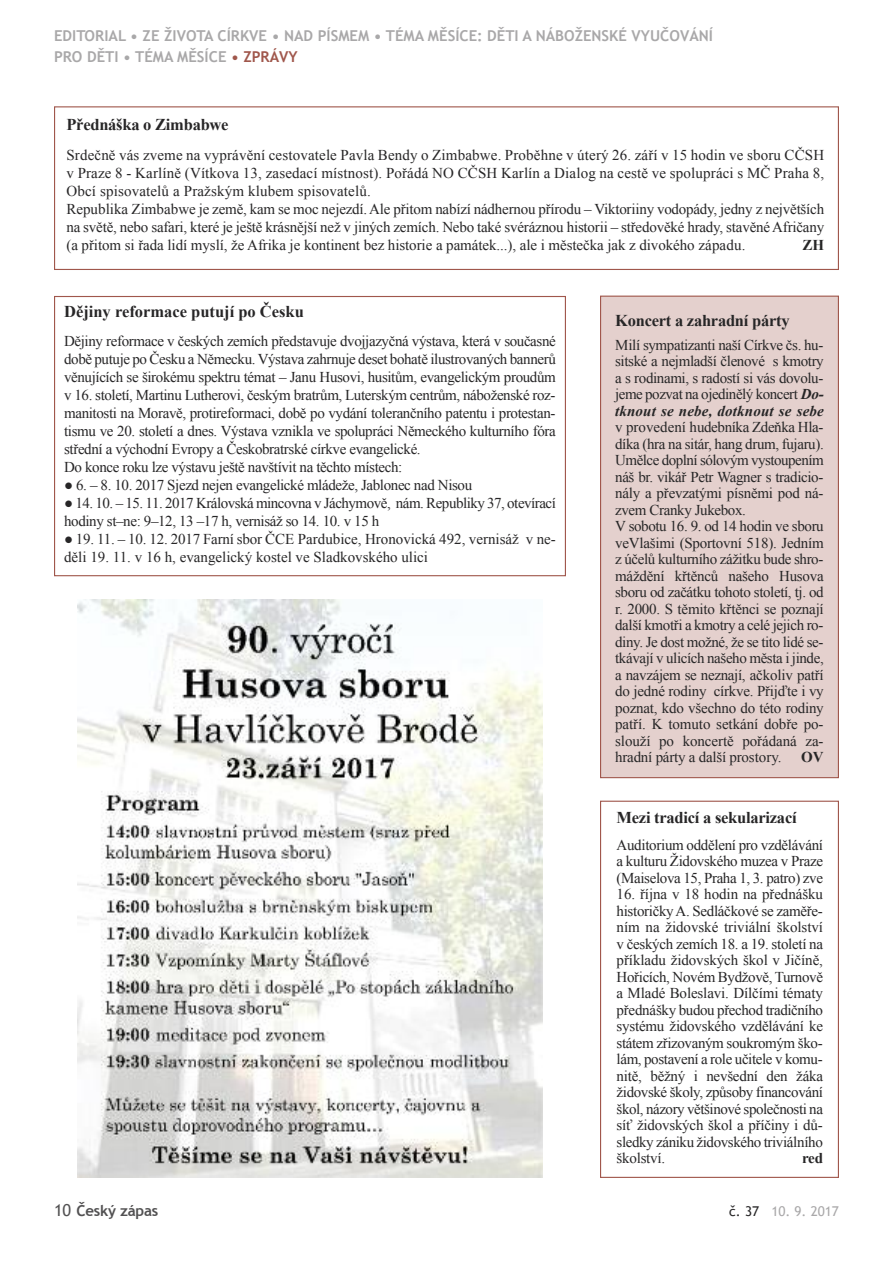
<style>
.page{position:relative;width:893px;height:1263px;background:#fff}
.page>*{position:absolute;margin:0;border:0;box-sizing:border-box;transform-origin:0 0}
.t1{font:700 16.5px "Times New Roman";letter-spacing:-.015em;color:#272627}
.t2{font:15px/16.5px "Times New Roman";letter-spacing:-.025em;color:#272627}
.t3{font:15px/18px "Times New Roman";letter-spacing:-.005em;color:#272627}
.t4{font:15px/18px "Times New Roman";color:#272627}
.t5{font:700 15px/21px "Trebuchet MS";color:#a9a8a9}
.t6{font:700 15px "Trebuchet MS";letter-spacing:-.015em;color:#525152}
.t7{font:700 15px "Times New Roman";letter-spacing:-.01em;color:#272627}
.t8{font:13.5px "Trebuchet MS";color:#a9a8a9}
.s1{color:#a0574c}
.s2{font-weight:700;font-style:italic}
.s3{font-weight:400;font-size:16.5px}
.s4{color:#272627}
</style>
<div class="page">
<div style="left:54px;top:296px;width:512px;height:280px;border:1px solid #a0574c"></div>
<div style="left:601px;top:297px;width:237px;height:480px;background:#e4d0cd"></div>
<div style="left:600px;top:296px;width:239px;height:482px;border:1px solid #a0574c"></div>
<div style="left:600px;top:801px;width:239px;height:377px;border:1px solid #a0574c"></div>
<div style="left:54px;top:106px;width:785px;height:164px;border:1px solid #a0574c"></div>
<img style="left:78px;top:600px;width:464px;height:578px">
<p class="t5" style="left:54px;top:25px;width:660px">EDITORIAL • ZE ŽIVOTA CÍRKVE • NAD PÍSMEM • TÉMA MĚSÍCE: DĚTI A NÁBOŽENSKÉ VYUČOVÁNÍ<br>PRO DĚTI • TÉMA MĚSÍCE <span class="s1">• ZPRÁVY</span></p>
<p class="t1" style="left:66px;top:116px;width:164px">Přednáška o Zimbabwe</p>
<p class="t3" style="left:66px;top:146px;width:759px">Srdečně vás zveme na vyprávění cestovatele Pavla Bendy o Zimbabwe. Proběhne v úterý 26. září v 15 hodin ve sboru CČSH v Praze 8 - Karlíně (Vítkova 13, zasedací místnost). Pořádá NO CČSH Karlín a Dialog na cestě ve spolupráci s MČ Praha 8, Obcí spisovatelů a Pražským klubem spisovatelů.<br>Republika Zimbabwe je země, kam se moc nejezdí.Ale přitom nabízí nádhernou přírodu – Viktoriiny vodopády, jedny z největších na světě, nebo safari, které je ještě krásnější než v jiných zemích. Nebo také svéráznou historii – středověké hrady, stavěnéAfričany (a přitom si řada lidí myslí, že Afrika je kontinent bez historie a památek...), ale i městečka jak z divokého západu.</p>
<p class="t7" style="left:802px;top:237px;width:23px">Zh</p>
<p class="t1" style="left:64px;top:303px;width:241px">Dějiny reformace putují po Česku</p>
<p class="t2" style="left:64px;top:332px;width:493px;line-height:18px">Dějiny reformace v českých zemích představuje dvojjazyčná výstava, která v současné době putuje po Česku a Německu. Výstava zahrnuje deset bohatě ilustrovaných bannerů věnujících se širokému spektru témat – Janu Husovi, husitům, evangelickým proudům v 16. století, Martinu Lutherovi, českým bratrům, Luterským centrům, náboženské roz&shy;manitosti na Moravě, protireformaci, době po vydání tolerančního patentu i protestan&shy;tismu ve 20. století a dnes. Výstava vznikla ve spolupráci Německého kulturního fóra střední a východní Evropy a Českobratrské církve evangelické.<br>Do konce roku lze výstavu ještě navštívit na těchto místech:</p>
<p class="t2" style="left:64px;top:476px;width:410px">● 6. – 8. 10. 2017 Sjezd nejen evangelické mládeže, Jablonec nad Nisou</p>
<p class="t2" style="left:64px;top:494px;width:493px;line-height:18px">● 14. 10. – 15. 11. 2017 Královská mincovna v Jáchymově, nám. Republiky 37, otevírací hodiny st–ne: 9–12, 13 –17 h, vernisáž so 14. 10. v 15 h</p>
<p class="t4" style="left:64px;top:530px;width:493px">● 19. 11. – 10. 12. 2017 Farní sbor ČCE Pardubice, Hronovická 492, vernisáž v ne&shy;děli 19. 11. v 16 h, evangelický kostel ve Sladkovského ulici</p>
<p class="t1" style="left:615px;top:311px;width:176px">Koncert a zahradní párty</p>
<p class="t2" style="left:615px;top:337px;width:210px;text-align:justify">Milí sympatizanti naší Církve čs. hu&shy;sitské a nejmladší členové s kmotry a s rodinami, s radostí si vás dovolu&shy;jeme pozvat na ojedinělý koncert <span class="s2">Do&shy;tknout se nebe, dotknout se sebe</span></p>
<p class="t2" style="left:615px;top:419px;width:210px">v provedení hudebníka Zdeňka Hla&shy;díka (hra na sitár, hang drum, fujaru).<br>Umělce doplní sólovým vystoupením náš br. vikář Petr Wagner s tradicio&shy;nály a převzatými písněmi pod ná&shy;zvem Cranky Jukebox.<br>V sobotu 16. 9. od 14 hodin ve sboru veVlašimi (Sportovní 518). Jedním z účelů kulturního zážitku bude shro&shy;máždění křtěnců našeho Husova sboru od začátku tohoto století, tj. od r. 2000. S těmito křtěnci se poznají další kmotři a kmotry a celé jejich ro&shy;diny. Je dost možné, že se tito lidé se&shy;tkávají v ulicích našeho města i jinde, a navzájem se neznají, ačkoliv patří do jedné rodiny církve. Přijďte i vy poznat, kdo všechno do této rodiny patří. K tomuto setkání dobře po&shy;slouží po koncertě pořádaná za&shy;hradní párty a další prostory.</p>
<p class="t7" style="left:801px;top:749px;width:24px">OV</p>
<p class="t1" style="left:617px;top:808px;width:182px">Mezi tradicí a sekularizací</p>
<p class="t2" style="left:617px;top:836px;width:208px;text-align:justify">Auditorium oddělení pro vzdělávání a kulturu Židovského muzea v Praze (Maiselova 15, Praha 1, 3. patro) zve</p>
<p class="t2" style="left:617px;top:886px;width:208px;text-align:justify">16. října v 18 hodin na přednášku historičkyA. Sedláčkové se zaměře&shy;ním na židovské triviální školství v českých zemích 18. a 19. století na příkladu židovských škol v Jičíně, Hořicích, Novém Bydžově, Turnově a Mladé Boleslavi. Dílčími tématy přednášky budou přechod tradičního systému židovského vzdělávání ke státem zřizovaným soukromým ško&shy;lám, postavení a role učitele v komu&shy;nitě, běžný i nevšední den žáka židovské školy, způsoby financování škol, názory většinové společnosti na síť židovských škol a příčiny i dů&shy;sledky zániku židovského triviálního školství.</p>
<p class="t7" style="left:802px;top:1150px;width:22px">red</p>
<p class="t6" style="left:54px;top:1202px;width:106px"><span class="s3">10</span> ČESKÝ ZÁPAS</p>
<p class="t8" style="left:729px;top:1204px;width:111px"><span class="s4">č. 37</span> 10. 9. 2017</p>
</div>
